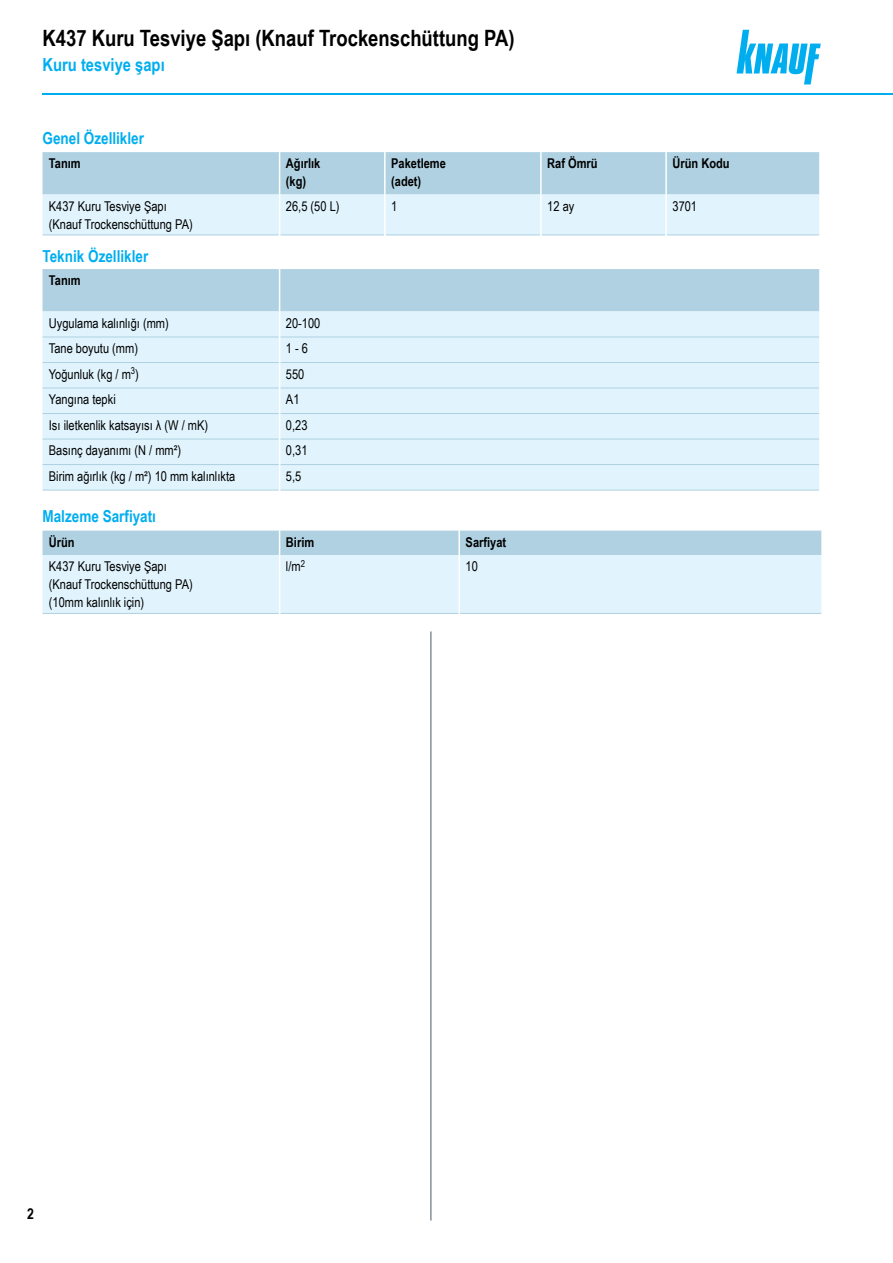
<style>
.page{position:relative;width:893px;height:1263px;background:#fff}
.page>*{position:absolute;margin:0;border:0;box-sizing:border-box;transform-origin:0 0}
.t1{font:700 22.5px "Arial Narrow";color:#000}
.t2{font:700 18px "Arial Narrow";color:#00aeef}
.t3{font:700 16.5px "Arial Narrow";color:#00aeef}
.t4{font:700 15px "Arial Narrow";color:#000}
.t5{font:13.5px/18px "Arial Narrow";color:#000}
.t6{font:700 13.5px/18px "Arial Narrow";color:#000}
</style>
<div class="page">
<svg style="left:737px;top:30px;width:84px;height:54px"></svg>
<svg style="left:43px;top:152px;width:776px;height:83px"></svg>
<hr style="left:43px;top:235px;width:236px;height:1px;background:#afd1e1">
<hr style="left:280px;top:235px;width:104px;height:1px;background:#afd1e1">
<hr style="left:386px;top:235px;width:154px;height:1px;background:#afd1e1">
<hr style="left:542px;top:235px;width:123px;height:1px;background:#afd1e1">
<hr style="left:667px;top:235px;width:152px;height:1px;background:#afd1e1">
<hr style="left:279px;top:195px;width:1px;height:40px;background:#fff">
<hr style="left:384px;top:195px;width:2px;height:40px;background:#fff">
<hr style="left:540px;top:195px;width:2px;height:40px;background:#fff">
<hr style="left:665px;top:195px;width:2px;height:40px;background:#fff">
<hr style="left:279px;top:152px;width:1px;height:43px;background:#fff">
<hr style="left:384px;top:152px;width:2px;height:43px;background:#fff">
<hr style="left:540px;top:152px;width:2px;height:43px;background:#fff">
<hr style="left:665px;top:152px;width:2px;height:43px;background:#fff">
<hr style="left:43px;top:490px;width:236px;height:1px;background:#afd1e1">
<hr style="left:280px;top:490px;width:539px;height:1px;background:#afd1e1">
<svg style="left:43px;top:269px;width:777px;height:221px"></svg>
<hr style="left:819px;top:465px;width:2px;height:25px;background:#fff">
<hr style="left:279px;top:269px;width:1px;height:42px;background:#fff">
<hr style="left:819px;top:269px;width:2px;height:42px;background:#fff">
<div style="left:43px;top:555px;width:778px;height:58px;background:#e1f4fd"></div>
<hr style="left:43px;top:613px;width:236px;height:1px;background:#afd1e1">
<hr style="left:280px;top:613px;width:178px;height:1px;background:#afd1e1">
<hr style="left:460px;top:613px;width:361px;height:1px;background:#afd1e1">
<hr style="left:279px;top:555px;width:1px;height:59px;background:#fff">
<div style="left:43px;top:531px;width:778px;height:24px;background:#afd1e1"></div>
<hr style="left:458px;top:531px;width:2px;height:24px;background:#fff">
<hr style="left:458px;top:555px;width:2px;height:59px;background:#fff">
<hr style="left:43px;top:94px;width:850px;height:1px;background:#00aeef">
<hr style="left:430px;top:631px;width:2px;height:589px;background:#869197">
<h1 class="t1" style="left:43px;top:21px;width:473px">K437 Kuru Tesviye Şapı (Knauf Trockenschüttung PA)</h1>
<h2 class="t2" style="left:43px;top:51px;width:124px">Kuru tesviye şapı</h2>
<p class="t3" style="left:43px;top:125px;width:103px">Genel Özellikler</p>
<p class="t6" style="left:49px;top:154px;width:33px">Tanım</p>
<p class="t6" style="left:286px;top:154px;width:36px">Ağırlık (kg)</p>
<p class="t6" style="left:391px;top:154px;width:56px">Paketleme (adet)</p>
<p class="t6" style="left:547px;top:154px;width:52px">Raf Ömrü</p>
<p class="t6" style="left:672px;top:154px;width:59px">Ürün Kodu</p>
<p class="t5" style="left:49px;top:196px;width:145px">K437 Kuru Tesviye Şapı (Knauf Trockenschüttung PA)</p>
<p class="t5" style="left:286px;top:196px;width:55px">26,5 (50 L)</p>
<p class="t5" style="left:391px;top:196px;width:8px">1</p>
<p class="t5" style="left:547px;top:196px;width:29px">12 ay</p>
<p class="t5" style="left:672px;top:196px;width:26px">3701</p>
<p class="t3" style="left:43px;top:244px;width:107px">Teknik Özellikler</p>
<p class="t6" style="left:49px;top:271px;width:33px">Tanım</p>
<p class="t5" style="left:49px;top:313px;width:121px">Uygulama kalınlığı (mm)</p>
<p class="t5" style="left:286px;top:313px;width:36px">20-100</p>
<p class="t5" style="left:49px;top:339px;width:91px">Tane boyutu (mm)</p>
<p class="t5" style="left:286px;top:339px;width:24px">1 - 6</p>
<p class="t5" style="left:49px;top:364px;width:92px">Yoğunluk (kg / m<sup>3</sup>)</p>
<p class="t5" style="left:286px;top:364px;width:20px">550</p>
<p class="t5" style="left:49px;top:390px;width:68px">Yangına tepki</p>
<p class="t5" style="left:286px;top:390px;width:15px">A1</p>
<p class="t5" style="left:49px;top:415px;width:161px">Isı iletkenlik katsayısı λ (W / mK)</p>
<p class="t5" style="left:286px;top:415px;width:23px">0,23</p>
<p class="t5" style="left:49px;top:441px;width:134px">Basınç dayanımı (N / mm²)</p>
<p class="t5" style="left:286px;top:441px;width:23px">0,31</p>
<p class="t5" style="left:49px;top:466px;width:188px">Birim ağırlık (kg / m²) 10 mm kalınlıkta</p>
<p class="t5" style="left:286px;top:466px;width:17px">5,5</p>
<p class="t3" style="left:43px;top:504px;width:115px">Malzeme Sarfiyatı</p>
<p class="t6" style="left:49px;top:532px;width:27px">Ürün</p>
<p class="t6" style="left:286px;top:532px;width:30px">Birim</p>
<p class="t6" style="left:466px;top:532px;width:42px">Sarfiyat</p>
<p class="t5" style="left:49px;top:557px;width:145px">K437 Kuru Tesviye Şapı (Knauf Trockenschüttung PA) (10mm kalınlık için)</p>
<p class="t5" style="left:286px;top:557px;width:21px">l/m<sup>2</sup></p>
<p class="t5" style="left:466px;top:557px;width:14px">10</p>
<p class="t4" style="left:27px;top:1202px;width:8px">2</p>
</div>
